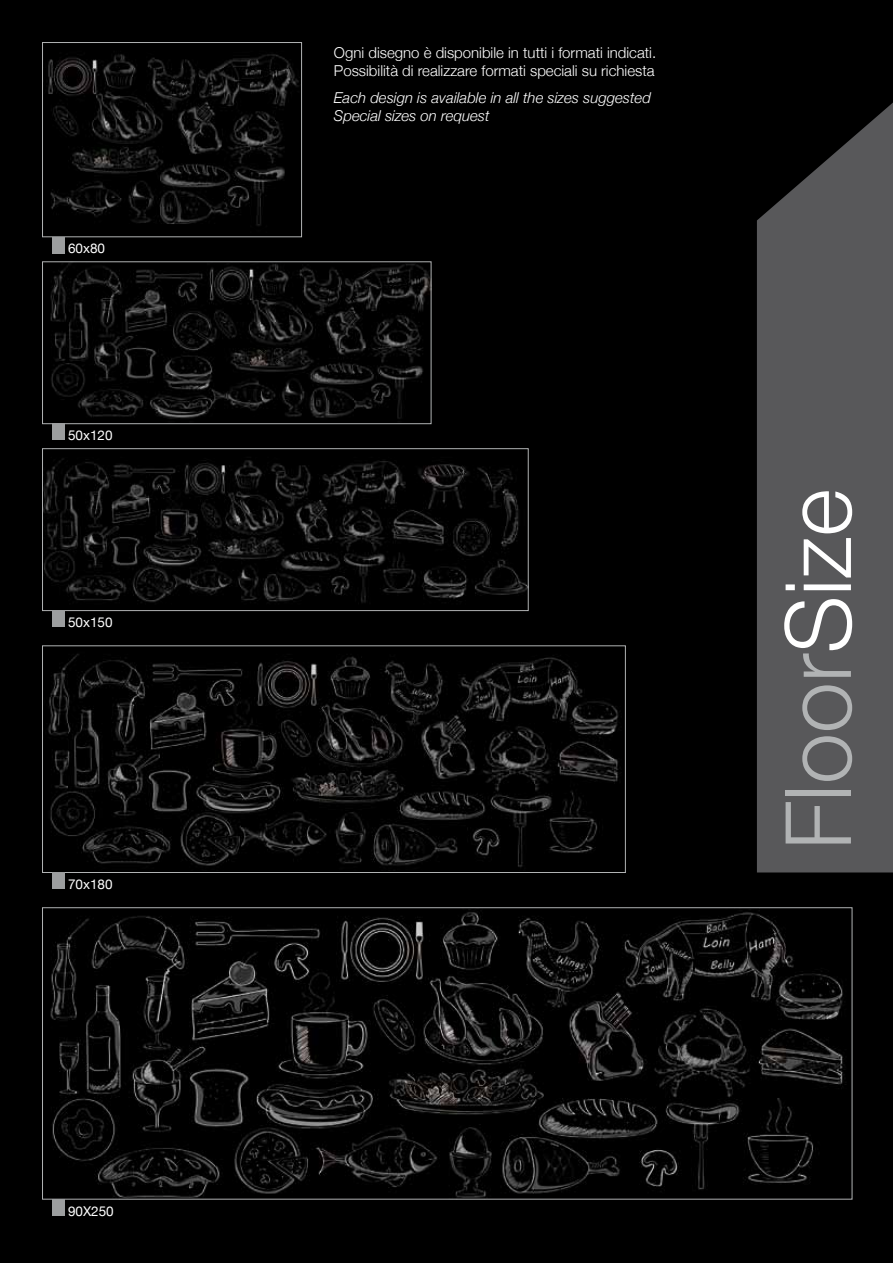
<style>
.page{position:relative;width:893px;height:1263px;background:#000}
.page>*{position:absolute;margin:0;border:0;box-sizing:border-box;transform-origin:0 0}
.t1{font:300 91.5px "Helvetica Neue";color:#b1b3b4}
.t2{font:300 15px/18px "Helvetica Neue";color:#fff}
.t3{font:italic 300 15px/18px "Helvetica Neue";color:#fff}
.t4{font:13.5px "Helvetica Neue";color:#fff}
.s1{color:#fff}
</style>
<div class="page">
<img style="left:48px;top:54px;width:251px;height:172px">
<div style="left:42px;top:42px;width:260px;height:195px;border:1px solid #b1b3b4"></div>
<img style="left:50px;top:263px;width:379px;height:156px">
<div style="left:42px;top:261px;width:389px;height:163px;border:1px solid #b1b3b4"></div>
<img style="left:44px;top:458px;width:483px;height:145px">
<div style="left:42px;top:448px;width:487px;height:163px;border:1px solid #b1b3b4"></div>
<img style="left:50px;top:909px;width:796px;height:288px">
<img style="left:48px;top:654px;width:571px;height:214px">
<div style="left:42px;top:645px;width:584px;height:228px;border:1px solid #b1b3b4"></div>
<div style="left:52px;top:237px;width:13px;height:16px;background:#9c9e9f"></div>
<div style="left:52px;top:424px;width:13px;height:16px;background:#9c9e9f"></div>
<div style="left:52px;top:611px;width:13px;height:16px;background:#9c9e9f"></div>
<div style="left:52px;top:872px;width:13px;height:17px;background:#9c9e9f"></div>
<div style="left:52px;top:1199px;width:13px;height:16px;background:#9c9e9f"></div>
<svg style="left:757px;top:103px;width:136px;height:769px;fill:#58585a"></svg>
<p class="t4" style="left:68px;top:239px;width:39px">60x80</p>
<p class="t4" style="left:68px;top:426px;width:46px">50x120</p>
<p class="t4" style="left:68px;top:612px;width:46px">50x150</p>
<p class="t4" style="left:68px;top:874px;width:46px">70x180</p>
<p class="t4" style="left:68px;top:1201px;width:47px">90X250</p>
<p class="t2" style="left:334px;top:43px;width:324px">Ogni disegno è disponibile in tutti i formati indicati.<br>Possibilità di realizzare formati speciali su richiesta</p>
<p class="t3" style="left:334px;top:88px;width:318px">Each design is available in all the sizes suggested<br>Special sizes on request</p>
<h1 class="t1" style="left:744px;top:850px;width:363px;rotate:-90deg">Floor<span class="s1">Size</span></h1>
</div>
